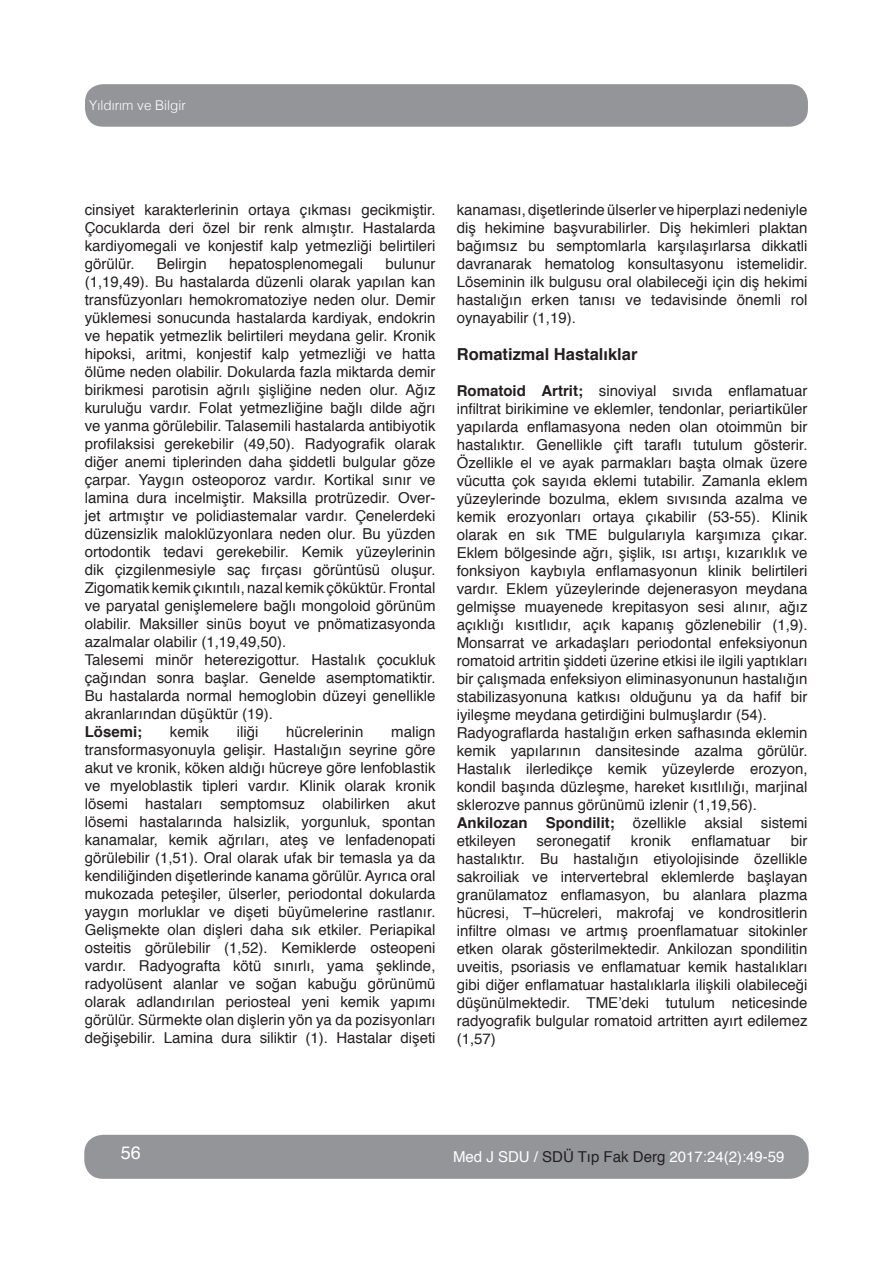
<style>
.page{position:relative;width:893px;height:1263px;background:#fff}
.page>*{position:absolute;margin:0;border:0;box-sizing:border-box;transform-origin:0 0}
.t1{font:18px "Helvetica";color:#fff}
.başlık{font:700 16.5px "Helvetica";color:#231f20}
.metin{font:15px/18px "Helvetica";color:#231f20;text-align:justify}
.alt_sol_band{font:15px "Helvetica";color:#fff}
.metin-2{font:700 15px "Helvetica";color:#231f20}
.üst_sol_band{font:300 13.5px "Helvetica";color:#fff}
.s1{font-weight:700}
.s2{color:#231f20}
</style>
<div class="page">
<div style="left:85px;top:84px;width:723px;height:43px;background:#939598;border-radius:18px"></div>
<div style="left:85px;top:1135px;width:723px;height:43px;background:#939598;border-radius:18px"></div>
<div style="left:84px;top:1135px;width:725px;height:44px;border:2px solid #939598;border-radius:18px"></div>
<p class="üst_sol_band" style="left:89px;top:94px;width:98px">Yıldırım ve Bilgir</p>
<p class="metin" style="left:85px;top:201px;width:352px">cinsiyet karakterlerinin ortaya çıkması gecikmiştir.<br>Çocuklarda deri özel bir renk almıştır. Hastalarda kardiyomegali ve konjestif kalp yetmezliği belirtileri görülür.</p>
<p class="metin" style="left:85px;top:255px;width:352px;text-indent:301px">bulunur (1,19,49). Bu hastalarda düzenli olarak yapılan kan transfüzyonları hemokromatoziye neden olur. Demir yüklemesi sonucunda hastalarda kardiyak, endokrin ve hepatik yetmezlik belirtileri meydana gelir. Kronik hipoksi, aritmi, konjestif kalp yetmezliği ve hatta ölüme neden olabilir. Dokularda fazla miktarda demir birikmesi parotisin ağrılı şişliğine neden olur. Ağız kuruluğu vardır. Folat yetmezliğine bağlı dilde ağrı ve yanma görülebilir. Talasemili hastalarda antibiyotik profilaksisi gerekebilir (49,50). Radyografik olarak diğer anemi tiplerinden daha şiddetli bulgular göze çarpar. Yaygın osteoporoz vardır. Kortikal sınır ve lamina dura incelmiştir. Maksilla protrüzedir. Over&shy;jet artmıştır ve polidiastemalar vardır. Çenelerdeki düzensizlik maloklüzyonlara neden olur. Bu yüzden ortodontik tedavi gerekebilir. Kemik yüzeylerinin dik çizgilenmesiyle saç fırçası görüntüsü oluşur.<br>Zigomatik kemik çıkıntılı, nazal kemik çöküktür.Frontal ve paryatal genişlemelere bağlı mongoloid görünüm olabilir. Maksiller sinüs boyut ve pnömatizasyonda azalmalar olabilir (1,19,49,50).</p>
<p class="metin" style="left:85px;top:651px;width:352px">Talesemi minör heterezigottur. Hastalık çocukluk çağından sonra başlar. Genelde asemptomatiktir.<br>Bu hastalarda normal hemoglobin düzeyi genellikle akranlarından düşüktür (19).</p>
<p class="metin-2" style="left:85px;top:720px;width:59px">Lösemi;</p>
<p class="metin" style="left:170px;top:723px;width:41px">kemik</p>
<p class="metin" style="left:237px;top:723px;width:23px">iliği</p>
<p class="metin" style="left:286px;top:723px;width:79px">hücrelerinin</p>
<p class="metin" style="left:157px;top:255px;width:52px">Belirgin</p>
<p class="metin" style="left:229px;top:255px;width:136px">hepatosplenomegali</p>
<p class="metin" style="left:85px;top:723px;width:352px;text-indent:307px">malign transformasyonuyla gelişir. Hastalığın seyrine göre akut ve kronik, köken aldığı hücreye göre lenfoblastik ve myeloblastik tipleri vardır. Klinik olarak kronik lösemi hastaları semptomsuz olabilirken akut lösemi hastalarında halsizlik, yorgunluk, spontan kanamalar, kemik ağrıları, ateş ve lenfadenopati görülebilir (1,51). Oral olarak ufak bir temasla ya da kendiliğinden dişetlerinde kanama görülür. Ayrıca oral mukozada peteşiler, ülserler, periodontal dokularda yaygın morluklar ve dişeti büyümelerine rastlanır.<br>Gelişmekte olan dişleri daha sık etkiler. Periapikal osteitis görülebilir (1,52). Kemiklerde osteopeni vardır. Radyografta kötü sınırlı, yama şeklinde, radyolüsent alanlar ve soğan kabuğu görünümü olarak adlandırılan periosteal yeni kemik yapımı görülür. Sürmekte olan dişlerin yön ya da pozisyonları değişebilir. Lamina dura siliktir (1). Hastalar dişeti</p>
<p class="metin" style="left:457px;top:201px;width:352px">kanaması, dişetlerinde ülserler ve hiperplazi nedeniyle diş hekimine başvurabilirler. Diş hekimleri plaktan bağımsız bu semptomlarla karşılaşırlarsa dikkatli davranarak hematolog konsultasyonu istemelidir.<br>Löseminin ilk bulgusu oral olabileceği için diş hekimi hastalığın erken tanısı ve tedavisinde önemli rol oynayabilir (1,19).</p>
<p class="başlık" style="left:457px;top:341px;width:182px">Romatizmal Hastalıklar</p>
<p class="metin" style="left:457px;top:382px;width:352px"><span class="s1">Romatoid Artrit;</span> sinoviyal sıvıda enflamatuar infiltrat birikimine ve eklemler, tendonlar, periartiküler yapılarda enflamasyona neden olan otoimmün bir hastalıktır. Genellikle çift taraflı tutulum gösterir.<br>Özellikle el ve ayak parmakları başta olmak üzere vücutta çok sayıda eklemi tutabilir. Zamanla eklem yüzeylerinde bozulma, eklem sıvısında azalma ve kemik erozyonları ortaya çıkabilir (53-55). Klinik olarak en sık TME bulgularıyla karşımıza çıkar.<br>Eklem bölgesinde ağrı, şişlik, ısı artışı, kızarıklık ve fonksiyon kaybıyla enflamasyonun klinik belirtileri vardır. Eklem yüzeylerinde dejenerasyon meydana gelmişse muayenede krepitasyon sesi alınır, ağız açıklığı kısıtlıdır, açık kapanış gözlenebilir (1,9).<br>Monsarrat ve arkadaşları periodontal enfeksiyonun romatoid artritin şiddeti üzerine etkisi ile ilgili yaptıkları bir çalışmada enfeksiyon eliminasyonunun hastalığın stabilizasyonuna katkısı olduğunu ya da hafif bir iyileşme meydana getirdiğini bulmuşlardır (54).</p>
<p class="metin" style="left:457px;top:724px;width:352px">Radyograflarda hastalığın erken safhasında eklemin kemik yapılarının dansitesinde azalma görülür.<br>Hastalık ilerledikçe kemik yüzeylerde erozyon, kondil başında düzleşme, hareket kısıtlılığı, marjinal sklerozve pannus görünümü izlenir (1,19,56).</p>
<p class="metin" style="left:457px;top:814px;width:352px"><span class="s1">Ankilozan Spondilit;</span> özellikle aksial sistemi etkileyen</p>
<p class="metin" style="left:536px;top:832px;width:76px">seronegatif</p>
<p class="metin" style="left:631px;top:832px;width:42px">kronik</p>
<p class="metin" style="left:691px;top:832px;width:81px">enflamatuar</p>
<p class="metin" style="left:457px;top:832px;width:352px;text-indent:334px">bir hastalıktır. Bu hastalığın etiyolojisinde özellikle sakroiliak ve intervertebral eklemlerde başlayan granülamatoz enflamasyon, bu alanlara plazma hücresi, T–hücreleri, makrofaj ve kondrositlerin infiltre olması ve artmış proenflamatuar sitokinler etken olarak gösterilmektedir. Ankilozan spondilitin uveitis, psoriasis ve enflamatuar kemik hastalıkları gibi diğer enflamatuar hastalıklarla ilişkili olabileceği düşünülmektedir. TME’deki tutulum neticesinde radyografik bulgular romatoid artritten ayırt edilemez (1,57)</p>
<p class="t1" style="left:121px;top:1139px;width:22px">56</p>
<p class="alt_sol_band" style="left:453px;top:1145px;width:333px">Med J SDU / <span class="s2">SDÜ Tıp Fak Derg</span> 2017:24(2):49-59</p>
</div>
